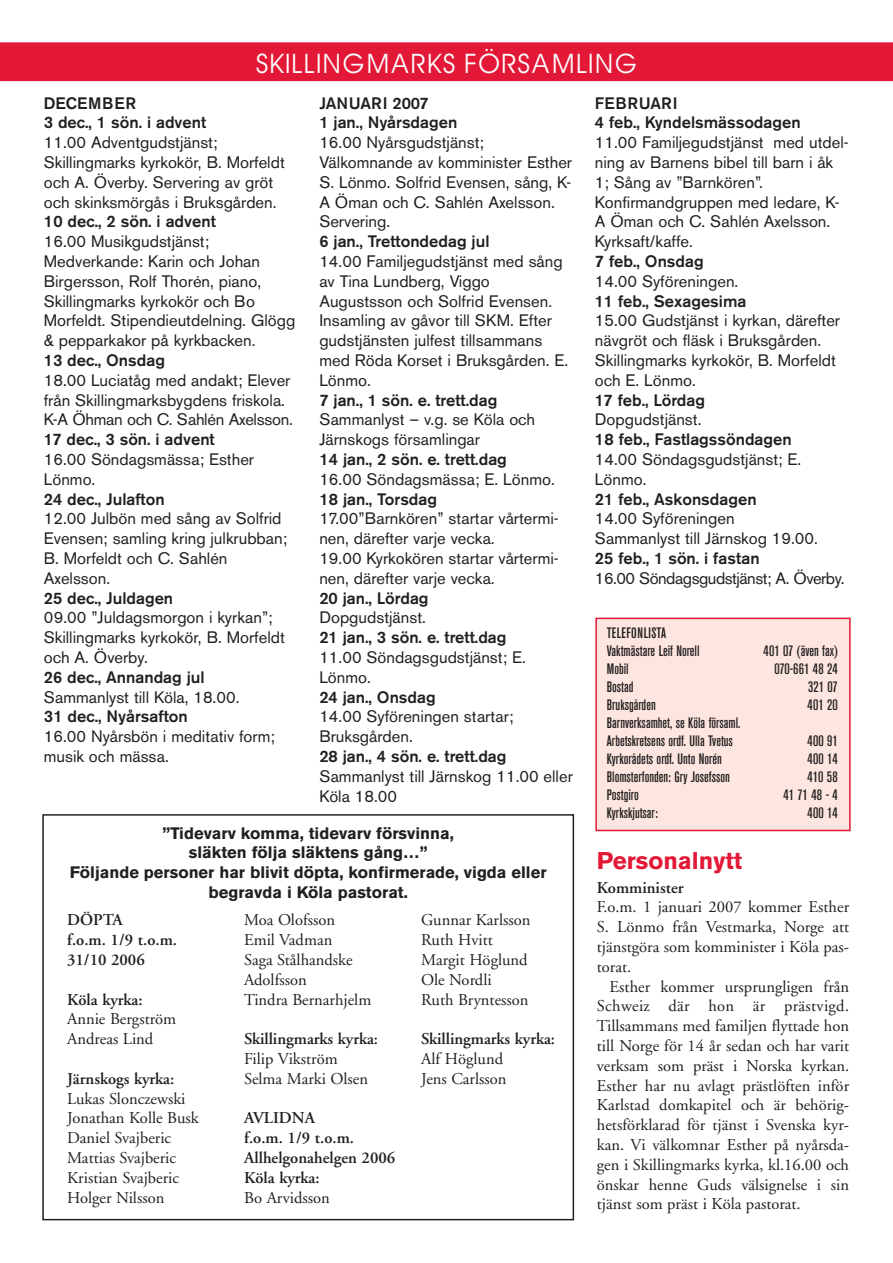
<style>
.page{position:relative;width:893px;height:1263px;background:#fff}
.page>*{position:absolute;margin:0;border:0;box-sizing:border-box;transform-origin:0 0}
.t1{font:27px "Avant Garde";color:#fff}
.t2{font:700 24px "Akzidenz Grotesk BE";color:#e31836}
.t3{font:16.5px/19.8px "Akzidenz Grotesk BE";color:#231f20}
.t4{font:16.5px/19.8px "Adobe Garamond";color:#231f20}
.t5{font:500 16.5px/19.8px "Akzidenz Grotesk BE";color:#231f20}
.t6{font:600 16.5px/19.8px "Adobe Garamond";color:#231f20}
.t7{font:700 16.5px/19.8px "Akzidenz Grotesk BE";color:#231f20;text-align:center}
.t8{font:16.5px "Akzidenz Grotesk BE";letter-spacing:-.03em;color:#231f20}
.t9{font:500 condensed 15px/18px "Akzidenz Grotesk BE";color:#231f20}
</style>
<div class="page">
<div style="left:42px;top:814px;width:532px;height:406px;border:2px solid #231f20"></div>
<div style="left:0;top:43px;width:892px;height:38px;background:#e31836"></div>
<div style="left:596px;top:618px;width:253px;height:212px;background:#fce6df"></div>
<div style="left:595px;top:618px;width:255px;height:213px;border:2px solid #e31836"></div>
<h1 class="t1" style="left:255px;top:53px;width:384px">SKILLINGMARKS FÖRSAMLING</h1>
<p class="t5" style="left:44px;top:94px;width:164px">DECEMBER<br>3 dec., 1 sön. i advent</p>
<p class="t3" style="left:44px;top:134px;width:242px">11.00 Adventgudstjänst;<br>Skillingmarks kyrkokör, B. Morfeldt och A. Överby. Servering av gröt och skinksmörgås i Bruksgården.</p>
<p class="t5" style="left:44px;top:213px;width:173px">10 dec., 2 sön. i advent</p>
<p class="t3" style="left:44px;top:233px;width:253px">16.00 Musikgudstjänst;<br>Medverkande: Karin och Johan<br>Birgersson, Rolf Thorén, piano,<br>Skillingmarks kyrkokör och Bo<br>Morfeldt. Stipendieutdelning. Glögg &amp; pepparkakor på kyrkbacken.</p>
<p class="t5" style="left:44px;top:352px;width:123px">13 dec., Onsdag</p>
<p class="t3" style="left:44px;top:372px;width:250px">18.00 Luciatåg med andakt; Elever från Skillingmarksbygdens friskola.<br>K-A Öhman och C. Sahlén Axelsson.</p>
<p class="t5" style="left:44px;top:431px;width:172px">17 dec., 3 sön. i advent</p>
<p class="t3" style="left:44px;top:451px;width:212px">16.00 Söndagsmässa; Esther<br>Lönmo.</p>
<p class="t5" style="left:44px;top:490px;width:122px">24 dec., Julafton</p>
<p class="t3" style="left:44px;top:510px;width:245px">12.00 Julbön med sång av Solfrid<br>Evensen; samling kring julkrubban;<br>B. Morfeldt och C. Sahlén<br>Axelsson.</p>
<p class="t5" style="left:44px;top:589px;width:131px">25 dec., Juldagen</p>
<p class="t3" style="left:44px;top:609px;width:242px">09.00 ”Juldagsmorgon i kyrkan”;<br>Skillingmarks kyrkokör, B. Morfeldt och A. Överby.</p>
<p class="t5" style="left:44px;top:669px;width:162px">26 dec., Annandag jul</p>
<p class="t3" style="left:44px;top:689px;width:197px">Sammanlyst till Köla, 18.00.</p>
<p class="t5" style="left:44px;top:708px;width:145px">31 dec., Nyårsafton</p>
<p class="t3" style="left:44px;top:728px;width:232px">16.00 Nyårsbön i meditativ form; musik och mässa.</p>
<p class="t5" style="left:319px;top:94px;width:139px">JANUARI 2007<br>1 jan., Nyårsdagen</p>
<p class="t3" style="left:319px;top:134px;width:254px">16.00 Nyårsgudstjänst;<br>Välkomnande av komminister Esther<br>S. Lönmo. Solfrid Evensen, sång, K-<br>A Öman och C. Sahlén Axelsson.<br>Servering.</p>
<p class="t5" style="left:319px;top:233px;width:172px">6 jan., Trettondedag jul</p>
<p class="t3" style="left:319px;top:253px;width:250px">14.00 Familjegudstjänst med sång av Tina Lundberg, Viggo<br>Augustsson och Solfrid Evensen.<br>Insamling av gåvor till SKM. Efter gudstjänsten julfest tillsammans med Röda Korset i Bruksgården. E.<br>Lönmo.</p>
<p class="t5" style="left:319px;top:391px;width:179px">7 jan., 1 sön. e. trett.dag</p>
<p class="t3" style="left:319px;top:411px;width:217px">Sammanlyst – v.g. se Köla och<br>Järnskogs församlingar</p>
<p class="t5" style="left:319px;top:451px;width:189px">14 jan., 2 sön. e. trett.dag</p>
<p class="t3" style="left:319px;top:471px;width:237px">16.00 Söndagsmässa; E. Lönmo.</p>
<p class="t5" style="left:319px;top:490px;width:119px">18 jan., Torsdag</p>
<p class="t3" style="left:319px;top:510px;width:241px">17.00”Barnkören” startar vårtermi&shy;nen, därefter varje vecka.<br>19.00 Kyrkokören startar vårtermi&shy;nen, därefter varje vecka.</p>
<p class="t5" style="left:319px;top:589px;width:111px">20 jan., Lördag</p>
<p class="t3" style="left:319px;top:609px;width:108px">Dopgudstjänst.</p>
<p class="t5" style="left:319px;top:629px;width:189px">21 jan., 3 sön. e. trett.dag</p>
<p class="t3" style="left:319px;top:649px;width:208px">11.00 Söndagsgudstjänst; E.<br>Lönmo.</p>
<p class="t5" style="left:319px;top:688px;width:118px">24 jan., Onsdag</p>
<p class="t3" style="left:319px;top:708px;width:196px">14.00 Syföreningen startar;<br>Bruksgården.</p>
<p class="t5" style="left:319px;top:748px;width:189px">28 jan., 4 sön. e. trett.dag</p>
<p class="t3" style="left:319px;top:768px;width:255px">Sammanlyst till Järnskog 11.00 eller<br>Köla 18.00</p>
<p class="t7" style="left:70px;top:824px;width:478px">”Tidevarv komma, tidevarv försvinna,<br>släkten följa släktens gång…”<br>Följande personer har blivit döpta, konfirmerade, vigda eller begravda i Köla pastorat.</p>
<p class="t6" style="left:67px;top:912px;width:111px">DÖPTA<br>f.o.m. 1/9 t.o.m.<br>31/10 2006</p>
<p class="t6" style="left:67px;top:991px;width:77px">Köla kyrka:</p>
<p class="t4" style="left:67px;top:1011px;width:111px">Annie Bergström<br>Andreas Lind</p>
<p class="t6" style="left:67px;top:1070px;width:109px">Järnskogs kyrka:</p>
<p class="t4" style="left:67px;top:1090px;width:133px">Lukas Slonczewski<br>Jonathan Kolle Busk<br>Daniel Svajberic<br>Mattias Svajberic<br>Kristian Svajberic<br>Holger Nilsson</p>
<p class="t4" style="left:244px;top:912px;width:129px">Moa Olofsson<br>Emil Vadman<br>Saga Stålhandske<br>Adolfsson<br>Tindra Bernarhjelm</p>
<p class="t6" style="left:244px;top:1031px;width:135px">Skillingmarks kyrka:</p>
<p class="t4" style="left:244px;top:1050px;width:125px">Filip Vikström<br>Selma Marki Olsen</p>
<p class="t6" style="left:244px;top:1110px;width:153px">AVLIDNA<br>f.o.m. 1/9 t.o.m.<br>Allhelgonahelgen 2006<br>Köla kyrka:</p>
<p class="t4" style="left:244px;top:1189px;width:87px">Bo Arvidsson</p>
<p class="t4" style="left:421px;top:912px;width:111px">Gunnar Karlsson<br>Ruth Hvitt<br>Margit Höglund<br>Ole Nordli<br>Ruth Bryntesson</p>
<p class="t6" style="left:421px;top:1031px;width:135px">Skillingmarks kyrka:</p>
<p class="t4" style="left:421px;top:1050px;width:87px">Alf Höglund<br>Jens Carlsson</p>
<p class="t5" style="left:595px;top:94px;width:207px">FEBRUARI<br>4 feb., Kyndelsmässodagen</p>
<p class="t3" style="left:595px;top:134px;width:255px">11.00 Familjegudstjänst med utdel&shy;ning av Barnens bibel till barn i åk<br>1; Sång av ”Barnkören”.<br>Konfirmandgruppen med ledare, K-<br>A Öman och C. Sahlén Axelsson.<br>Kyrksaft/kaffe.</p>
<p class="t5" style="left:595px;top:253px;width:110px">7 feb., Onsdag</p>
<p class="t3" style="left:595px;top:273px;width:145px">14.00 Syföreningen.</p>
<p class="t5" style="left:595px;top:292px;width:153px">11 feb., Sexagesima</p>
<p class="t3" style="left:595px;top:312px;width:247px">15.00 Gudstjänst i kyrkan, därefter nävgröt och fläsk i Bruksgården.<br>Skillingmarks kyrkokör, B. Morfeldt och E. Lönmo.</p>
<p class="t5" style="left:595px;top:391px;width:112px">17 feb., Lördag</p>
<p class="t3" style="left:595px;top:411px;width:108px">Dopgudstjänst.</p>
<p class="t5" style="left:595px;top:431px;width:198px">18 feb., Fastlagssöndagen</p>
<p class="t3" style="left:595px;top:451px;width:208px">14.00 Söndagsgudstjänst; E.<br>Lönmo.</p>
<p class="t5" style="left:595px;top:490px;width:163px">21 feb., Askonsdagen</p>
<p class="t3" style="left:595px;top:510px;width:224px">14.00 Syföreningen<br>Sammanlyst till Järnskog 19.00.</p>
<p class="t5" style="left:595px;top:550px;width:166px">25 feb., 1 sön. i fastan</p>
<p class="t8" style="left:595px;top:572px;width:251px">16.00 Söndagsgudstjänst; A. Överby.</p>
<p class="t9" style="left:607px;top:625px;width:94px">TELEFONLISTA<br>Vaktmästare Leif Norell</p>
<p class="t9" style="left:763px;top:643px;width:76px">401 07 (även fax)</p>
<p class="t9" style="left:607px;top:661px;width:23px">Mobil</p>
<p class="t9" style="left:774px;top:661px;width:65px">070-661 48 24</p>
<p class="t9" style="left:607px;top:679px;width:28px">Bostad</p>
<p class="t9" style="left:808px;top:679px;width:31px">321 07</p>
<p class="t9" style="left:607px;top:697px;width:50px">Bruksgården</p>
<p class="t9" style="left:807px;top:697px;width:32px">401 20</p>
<p class="t9" style="left:607px;top:715px;width:135px">Barnverksamhet, se Köla församl.<br>Arbetskretsens ordf. Ulla Tvetus</p>
<p class="t9" style="left:807px;top:733px;width:32px">400 91</p>
<p class="t9" style="left:607px;top:751px;width:117px">Kyrkorådets ordf. Unto Norén</p>
<p class="t9" style="left:807px;top:751px;width:32px">400 14</p>
<p class="t9" style="left:607px;top:769px;width:124px">Blomsterfonden: Gry Josefsson</p>
<p class="t9" style="left:807px;top:769px;width:32px">410 58</p>
<p class="t9" style="left:607px;top:787px;width:33px">Postgiro</p>
<p class="t9" style="left:783px;top:787px;width:56px">41 71 48 - 4</p>
<p class="t9" style="left:607px;top:805px;width:52px">Kyrkskjutsar:</p>
<p class="t9" style="left:807px;top:805px;width:32px">400 14</p>
<h2 class="t2" style="left:597px;top:852px;width:147px">Personalnytt</h2>
<p class="t6" style="left:597px;top:879px;width:88px">Komminister</p>
<p class="t4" style="left:597px;top:899px;width:254px;text-align:justify">F.o.m. 1 januari 2007 kommer Esther S. Lönmo från Vestmarka, Norge att tjänstgöra som komminister i Köla pas&shy;torat.</p>
<p class="t4" style="left:597px;top:978px;width:254px;text-align:justify;text-indent:13px">Esther kommer ursprungligen från Schweiz där hon är prästvigd.<br>Tillsammans med familjen flyttade hon till Norge för 14 år sedan och har varit verksam som präst i Norska kyrkan.<br>Esther har nu avlagt prästlöften inför Karlstad domkapitel och är behörig&shy;hetsförklarad för tjänst i Svenska kyr&shy;kan. Vi välkomnar Esther på nyårsda&shy;gen i Skillingmarks kyrka, kl.16.00 och önskar henne Guds välsignelse i sin tjänst som präst i Köla pastorat.</p>
</div>
